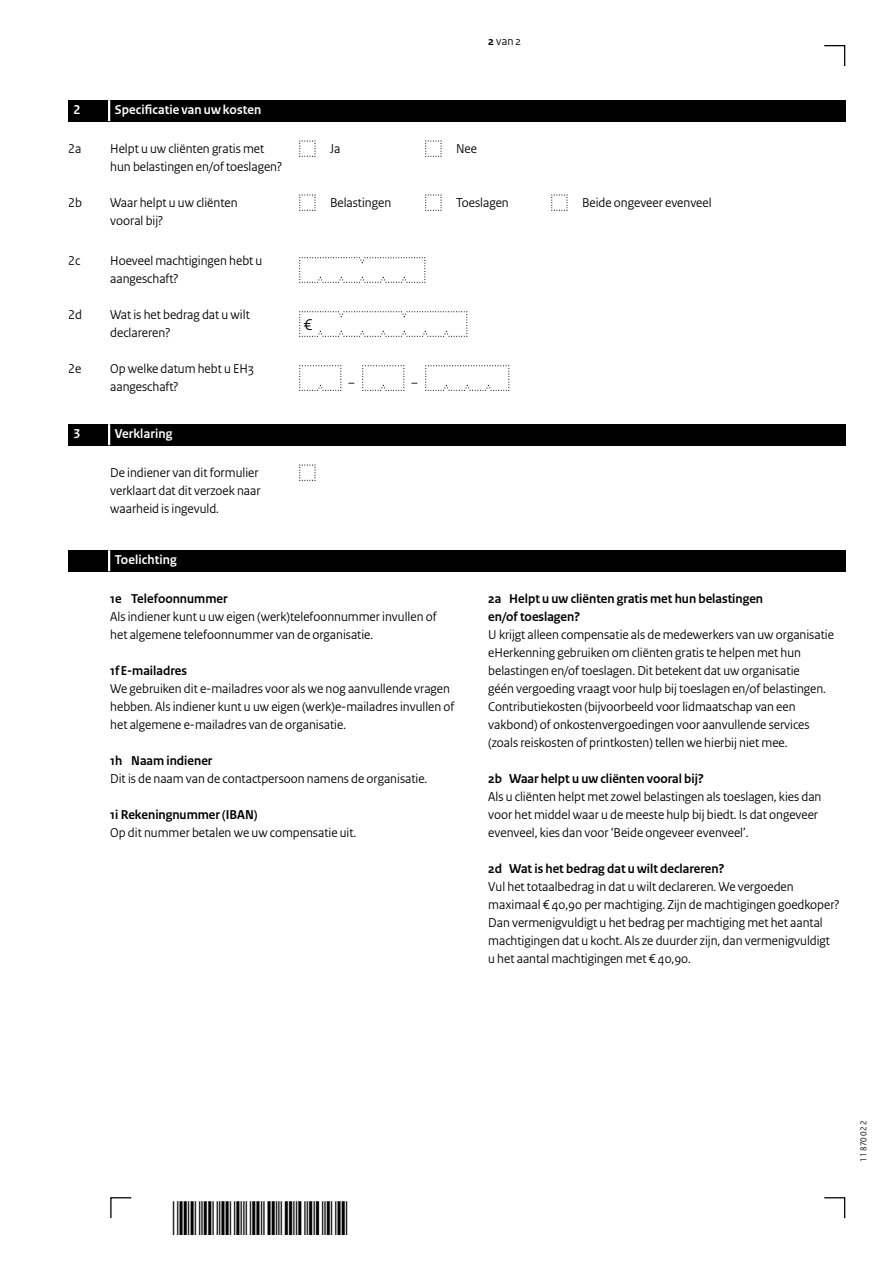
<style>
.page{position:relative;width:893px;height:1263px;background:#fff}
.page>*{position:absolute;margin:0;border:0;box-sizing:border-box;transform-origin:0 0}
.Veld{font:16.5px "Rijksoverheid Sans Heading";color:#000}
.Gebruiksaanwijzing{font:13.5px/18px "Rijksoverheid Sans Heading";color:#000}
.Vraag_Nummer{font:13.5px/18px "Rijksoverheid Sans Heading";color:#000}
.Tussenkop{font:700 13.5px/18px "Rijksoverheid Sans Heading";color:#000}
.Vraag{font:13.5px/18px "Rijksoverheid Sans Heading";color:#000}
.KOP_D_Nummer{font:700 13.5px "Rijksoverheid Sans Heading";letter-spacing:.01em;color:#fff}
.t1{font:12px "Rijksoverheid Sans Heading";color:#000}
.t2{font:9px "Rijksoverheid Sans Heading";color:#000}
.s1{font-weight:700}
</style>
<div class="page">
<svg style="left:824px;top:1197px;width:22px;height:22px"></svg>
<svg style="left:110px;top:1197px;width:22px;height:22px"></svg>
<svg style="left:824px;top:45px;width:22px;height:21px"></svg>
<svg style="left:299px;top:140px;width:17px;height:17px"></svg>
<svg style="left:299px;top:194px;width:17px;height:17px"></svg>
<svg style="left:425px;top:140px;width:17px;height:17px"></svg>
<svg style="left:425px;top:194px;width:17px;height:17px"></svg>
<svg style="left:551px;top:194px;width:17px;height:17px"></svg>
<svg style="left:299px;top:257px;width:127px;height:26px"></svg>
<svg style="left:299px;top:311px;width:169px;height:26px"></svg>
<svg style="left:299px;top:365px;width:43px;height:26px"></svg>
<svg style="left:362px;top:365px;width:43px;height:26px"></svg>
<svg style="left:425px;top:365px;width:85px;height:26px"></svg>
<svg style="left:299px;top:464px;width:17px;height:17px"></svg>
<div style="left:68px;top:100px;width:777px;height:21px;background:#000"></div>
<hr style="left:108px;top:100px;width:2px;height:21px;background:#fff">
<div style="left:68px;top:424px;width:777px;height:21px;background:#000"></div>
<hr style="left:108px;top:424px;width:2px;height:21px;background:#fff">
<div style="left:68px;top:550px;width:777px;height:21px;background:#000"></div>
<hr style="left:108px;top:550px;width:2px;height:21px;background:#fff">
<p class="t1" style="left:488px;top:34px;width:34px"><span class="s1">2</span> van 2</p>
<h2 class="KOP_D_Nummer" style="left:74px;top:102px;width:8px">2</h2>
<h2 class="KOP_D_Nummer" style="left:115px;top:102px;width:148px">Specificatie van uw kosten</h2>
<p class="Vraag_Nummer" style="left:68px;top:140px;width:15px">2a</p>
<p class="Vraag_Nummer" style="left:110px;top:140px;width:173px">Helpt u uw cliënten gratis met hun belastingen en/of toeslagen?</p>
<p class="Vraag_Nummer" style="left:330px;top:140px;width:12px">Ja</p>
<p class="Vraag_Nummer" style="left:456px;top:140px;width:22px">Nee</p>
<p class="Vraag_Nummer" style="left:68px;top:194px;width:15px">2b</p>
<p class="Vraag_Nummer" style="left:110px;top:194px;width:129px">Waar helpt u uw cliënten vooral bij?</p>
<p class="Vraag_Nummer" style="left:330px;top:194px;width:63px">Belastingen</p>
<p class="Vraag_Nummer" style="left:456px;top:194px;width:54px">Toeslagen</p>
<p class="Vraag_Nummer" style="left:582px;top:194px;width:131px">Beide ongeveer evenveel</p>
<p class="Vraag_Nummer" style="left:68px;top:252px;width:14px">2c</p>
<p class="Vraag_Nummer" style="left:110px;top:252px;width:154px">Hoeveel machtigingen hebt u aangeschaft?</p>
<p class="Vraag_Nummer" style="left:68px;top:306px;width:15px">2d</p>
<p class="Vraag_Nummer" style="left:110px;top:306px;width:141px">Wat is het bedrag dat u wilt declareren?</p>
<p class="Veld" style="left:304px;top:315px;width:10px">€</p>
<p class="Vraag_Nummer" style="left:68px;top:360px;width:15px">2e</p>
<p class="Vraag_Nummer" style="left:110px;top:360px;width:145px">Op welke datum hebt u EH3 aangeschaft?</p>
<h2 class="KOP_D_Nummer" style="left:74px;top:426px;width:8px">3</h2>
<h2 class="KOP_D_Nummer" style="left:115px;top:426px;width:59px">Verklaring</h2>
<p class="Vraag" style="left:110px;top:464px;width:152px">De indiener van dit formulier verklaart dat dit verzoek naar waarheid is ingevuld.</p>
<h2 class="KOP_D_Nummer" style="left:115px;top:552px;width:64px">Toelichting</h2>
<h3 class="Tussenkop" style="left:110px;top:590px;width:119px">1e Telefoonnummer</h3>
<p class="Gebruiksaanwijzing" style="left:110px;top:608px;width:328px">Als indiener kunt u uw eigen (werk)telefoonnummer invullen of het algemene telefoonnummer van de organisatie.</p>
<h3 class="Tussenkop" style="left:110px;top:662px;width:78px">1fE-mailadres</h3>
<p class="Gebruiksaanwijzing" style="left:110px;top:680px;width:346px">We gebruiken dit e-mailadres voor als we nog aanvullende vragen hebben. Als indiener kunt u uw eigen (werk)e-mailadres invullen of het algemene e-mailadres van de organisatie.</p>
<h3 class="Tussenkop" style="left:110px;top:752px;width:104px">1h Naam indiener</h3>
<p class="Gebruiksaanwijzing" style="left:110px;top:770px;width:319px">Dit is de naam van de contactpersoon namens de organisatie.</p>
<h3 class="Tussenkop" style="left:110px;top:806px;width:149px">1i Rekeningnummer (IBAN)</h3>
<p class="Gebruiksaanwijzing" style="left:110px;top:824px;width:248px">Op dit nummer betalen we uw compensatie uit.</p>
<h3 class="Tussenkop" style="left:488px;top:590px;width:276px">2a Helpt u uw cliënten gratis met hun belastingen en/of toeslagen?</h3>
<p class="Gebruiksaanwijzing" style="left:488px;top:626px;width:347px">U krijgt alleen compensatie als de medewerkers van uw organisatie eHerkenning gebruiken om cliënten gratis te helpen met hun belastingen en/of toeslagen. Dit betekent dat uw organisatie<br>géén vergoeding vraagt voor hulp bij toeslagen en/of belastingen.<br>Contributiekosten (bijvoorbeeld voor lidmaatschap van een vakbond) of onkostenvergoedingen voor aanvullende services (zoals reiskosten of printkosten) tellen we hierbij niet mee.</p>
<h3 class="Tussenkop" style="left:488px;top:770px;width:217px">2b Waar helpt u uw cliënten vooral bij?</h3>
<p class="Gebruiksaanwijzing" style="left:488px;top:788px;width:335px">Als u cliënten helpt met zowel belastingen als toeslagen, kies dan voor het middel waar u de meeste hulp bij biedt. Is dat ongeveer evenveel, kies dan voor ‘Beide ongeveer evenveel’.</p>
<h3 class="Tussenkop" style="left:488px;top:860px;width:238px">2d Wat is het bedrag dat u wilt declareren?</h3>
<p class="Gebruiksaanwijzing" style="left:488px;top:878px;width:353px">Vul het totaalbedrag in dat u wilt declareren. We vergoeden maximaal € 40,90 per machtiging. Zijn de machtigingen goedkoper?<br>Dan vermenigvuldigt u het bedrag per machtiging met het aantal machtigingen dat u kocht. Als ze duurder zijn, dan vermenigvuldigt u het aantal machtigingen met € 40,90.</p>
<p class="t2" style="left:858px;top:1161px;width:43px;rotate:-90deg">11 870 02 2</p>
</div>
